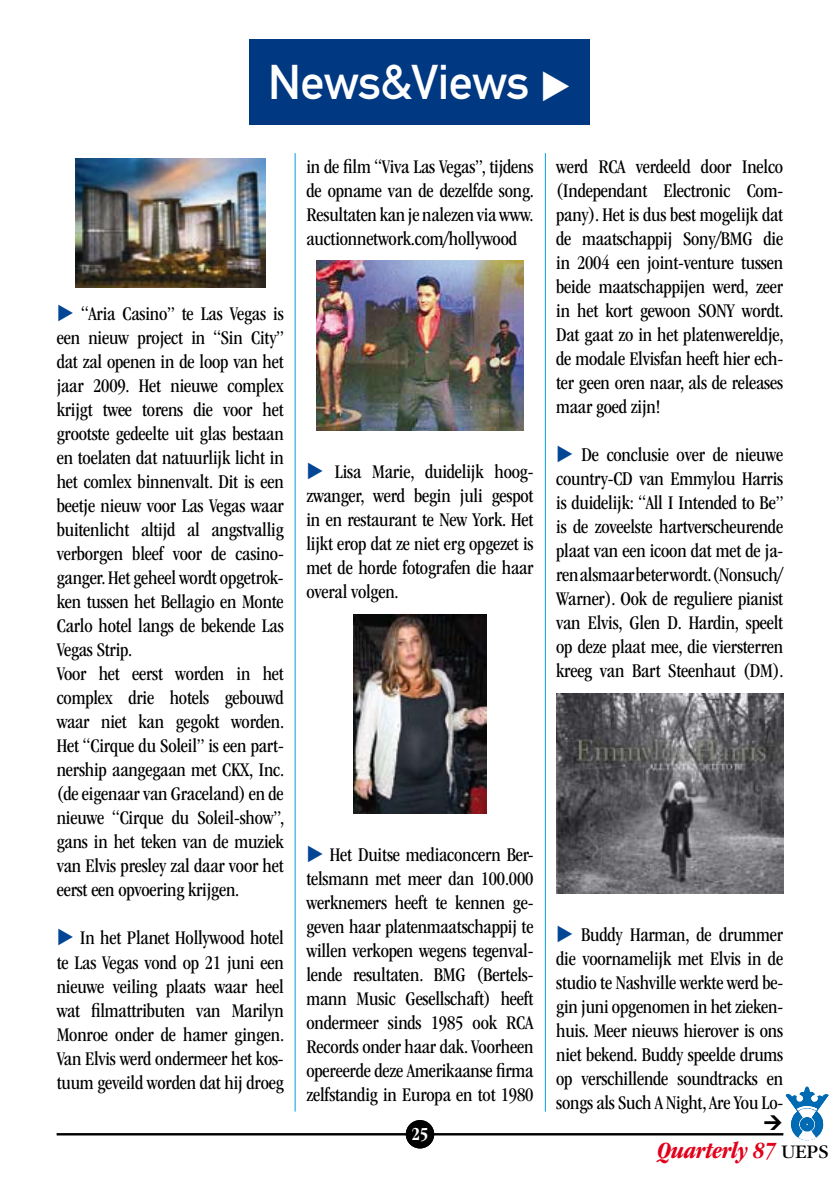
<style>
.page{position:relative;width:840px;height:1191px;background:#fff}
.page>*{position:absolute;margin:0;border:0;box-sizing:border-box;transform-origin:0 0}
.t1{font:48px "DIN Mittelschrift Std";letter-spacing:-.01em;color:#fff}
.t2{font:italic 700 condensed 24px "ITC Garamond Std";letter-spacing:-.01em;color:#e2001a}
.t3{font:condensed 20px/24px "ITC Garamond Std";letter-spacing:-.01em;color:#000;text-align:justify}
.t4{font:700 condensed 19px "ITC Garamond Std";color:#fff}
.s1{color:#004695}
.s2{font-weight:400;font-style:normal;font-stretch:normal;font-size:20px;color:#000}
</style>
<div class="page">
<img style="left:785px;top:1086px;width:43px;height:54px">
<div style="left:249px;top:40px;width:341px;height:85px;background:#003882"></div>
<hr style="left:294px;top:153px;width:1px;height:958px;background:#009ee0">
<hr style="left:544px;top:153px;width:1px;height:958px;background:#009ee0">
<hr style="left:57px;top:1133px;width:725px;height:2px;background:#000">
<div style="left:405px;top:1120px;width:29px;height:28px;background:#000;border-radius:50%"></div>
<img style="left:316px;top:261px;width:207px;height:169px">
<img style="left:353px;top:614px;width:133px;height:199px">
<img style="left:556px;top:693px;width:226px;height:200px">
<img style="left:75px;top:159px;width:190px;height:129px">
<h1 class="t1" style="left:268px;top:54px;width:305px">News&amp;Views ◆</h1>
<p class="t3" style="left:57px;top:302px;width:229px;text-align:left"><span class="s1">◆</span> “Aria Casino” te Las Vegas is een nieuw project in “Sin City” dat zal openen in de loop van het jaar 2009. Het nieuwe complex krijgt twee torens die voor het grootste gedeelte uit glas bestaan en toelaten dat natuurlijk licht in het comlex binnenvalt. Dit is een beetje nieuw voor Las Vegas waar buitenlicht altijd al angstvallig verborgen bleef voor de casino&shy;ganger. Het geheel wordt opgetrok&shy;ken tussen het Bellagio en Monte<br>Carlo hotel langs de bekende Las<br>Vegas Strip.<br>Voor het eerst worden in het complex drie hotels gebouwd waar niet kan gegokt worden.<br>Het “Cirque du Soleil” is een part&shy;nership aangegaan met CKX, Inc. (de eigenaar van Graceland) en de nieuwe “Cirque du Soleil-show”, gans in het teken van de muziek van Elvis presley zal daar voor het eerst een opvoering krijgen.</p>
<p class="t3" style="left:57px;top:926px;width:229px"><span class="s1">◆</span> In het Planet Hollywood hotel te Las Vegas vond op 21 juni een nieuwe veiling plaats waar heel wat filmattributen van Marilyn Monroe onder de hamer gingen.<br>Van Elvis werd ondermeer het kos&shy;tuum geveild worden dat hij droeg</p>
<p class="t3" style="left:306px;top:155px;width:229px">in de film “Viva Las Vegas”, tijdens de opname van de dezelfde song.<br>Resultaten kan je nalezen via www. auctionnetwork.com/hollywood</p>
<p class="t3" style="left:306px;top:460px;width:228px"><span class="s1">◆</span> Lisa Marie, duidelijk hoog&shy;zwanger, werd begin juli gespot in en restaurant te New York. Het lijkt erop dat ze niet erg opgezet is met de horde fotografen die haar overal volgen.</p>
<p class="t3" style="left:556px;top:155px;width:229px">werd RCA verdeeld door Inelco (Independant Electronic Com&shy;pany). Het is dus best mogelijk dat de maatschappij Sony/BMG die in 2004 een joint-venture tussen beide maatschappijen werd, zeer in het kort gewoon SONY wordt.<br>Dat gaat zo in het platenwereldje, de modale Elvisfan heeft hier ech&shy;ter geen oren naar, als de releases maar goed zijn!</p>
<p class="t3" style="left:556px;top:443px;width:229px"><span class="s1">◆</span> De conclusie over de nieuwe country-CD van Emmylou Harris is duidelijk: “All I Intended to Be” is de zoveelste hartverscheurende plaat van een icoon dat met de ja&shy;ren alsmaar beter wordt. (Nonsuch/ Warner). Ook de reguliere pianist van Elvis, Glen D. Hardin, speelt op deze plaat mee, die viersterren kreeg van Bart Steenhaut (DM).</p>
<p class="t3" style="left:306px;top:843px;width:228px"><span class="s1">◆</span> Het Duitse mediaconcern Ber&shy;telsmann met meer dan 100.000 werknemers heeft te kennen ge&shy;geven haar platenmaatschappij te willen verkopen wegens tegenval&shy;lende resultaten. BMG (Bertels&shy;mann Music Gesellschaft) heeft ondermeer sinds 1985 ook RCA Records onder haar dak. Voorheen opereerde deze Amerikaanse firma zelfstandig in Europa en tot 1980</p>
<p class="t4" style="left:411px;top:1123px;width:19px">25</p>
<p class="t3" style="left:556px;top:923px;width:228px"><span class="s1">◆</span> Buddy Harman, de drummer die voornamelijk met Elvis in de studio te Nashville werkte werd be&shy;gin juni opgenomen in het zieken&shy;huis. Meer nieuws hierover is ons niet bekend. Buddy speelde drums op verschillende soundtracks en songs als Such A Night, Are You Lo-</p>
<p class="t2" style="left:657px;top:1137px;width:172px">Quarterly 87 <span class="s2">UEPS</span></p>
</div>
